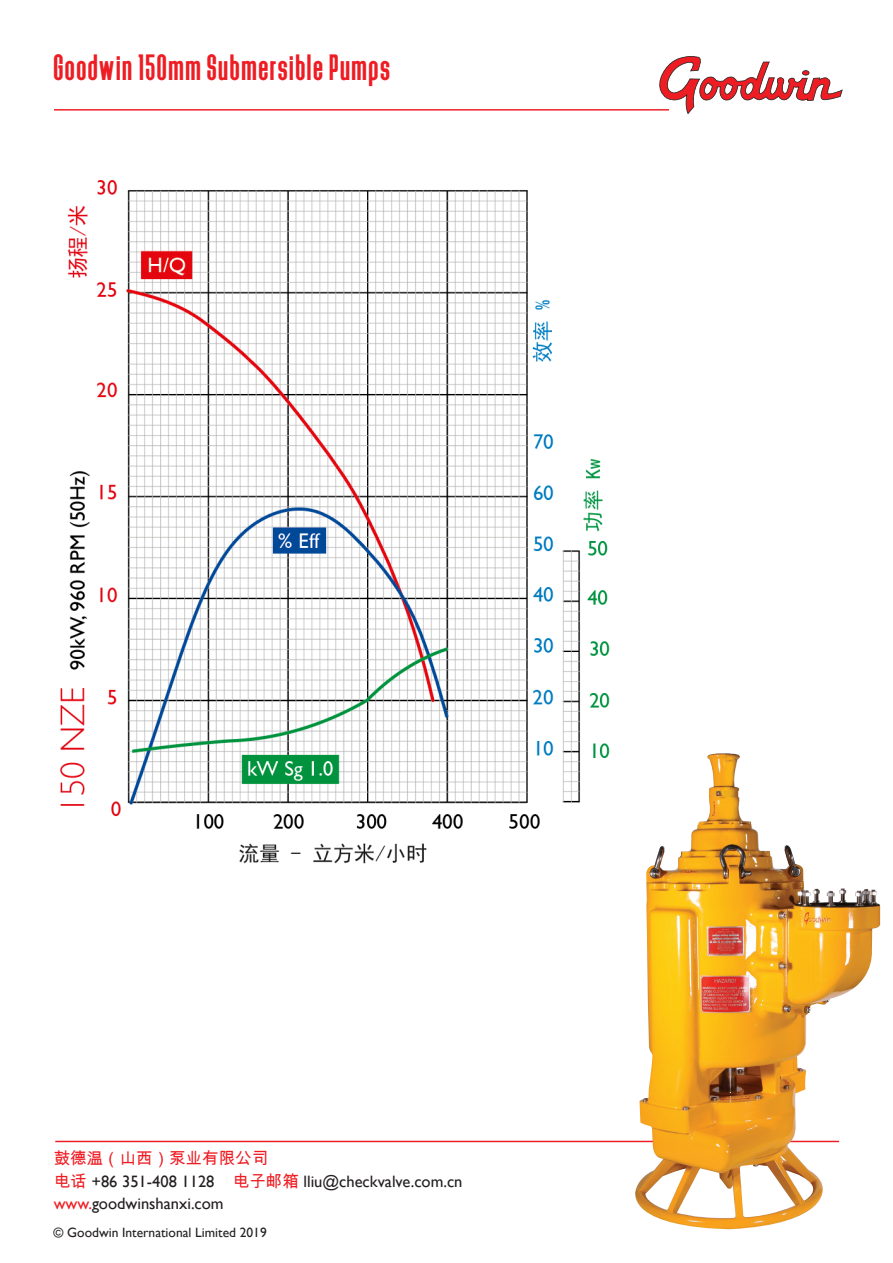
<style>
.page{position:relative;width:893px;height:1263px;background:#fff}
.page>*{position:absolute;margin:0;border:0;box-sizing:border-box;transform-origin:0 0}
.t1{font:39px "Deutschlander";letter-spacing:.05em;color:#ee1d23}
.t2{font:16.5px "Gill Sans";color:#231f20}
.t3{font:16.5px "Arial Unicode MS";color:#ee1d23}
.t4{font:13.5px "Gill Sans";color:#231f20}
.s1{font-family:"Arial Unicode MS";color:#ee1d23}
.s2{color:#ee1d23}
</style>
<div class="page">
<svg style="left:659px;top:55px;width:184px;height:59px"></svg>
<hr style="left:54px;top:109px;width:615px;height:2px;background:#ee1d23">
<hr style="left:55px;top:1141px;width:784px;height:1px;background:#ee1d23">
<img style="left:60px;top:180px;width:550px;height:684px">
<img style="left:635px;top:754px;width:246px;height:476px">
<p class="t1" style="left:54px;top:47px;width:338px">Goodwin 150mm Submersible Pumps</p>
<p class="t3" style="left:54px;top:1146px;width:216px">鼓德温（山西）泵业有限公司</p>
<p class="t2" style="left:54px;top:1171px;width:410px"><span class="s1">电话</span> +86 351-408 1128 <span class="s1">电子邮箱</span> lliu@checkvalve.com.cn</p>
<p class="t2" style="left:54px;top:1194px;width:171px"><span class="s2">www.</span>goodwinshanxi.com</p>
<p class="t4" style="left:54px;top:1225px;width:215px">© Goodwin International Limited 2019</p>
</div>
